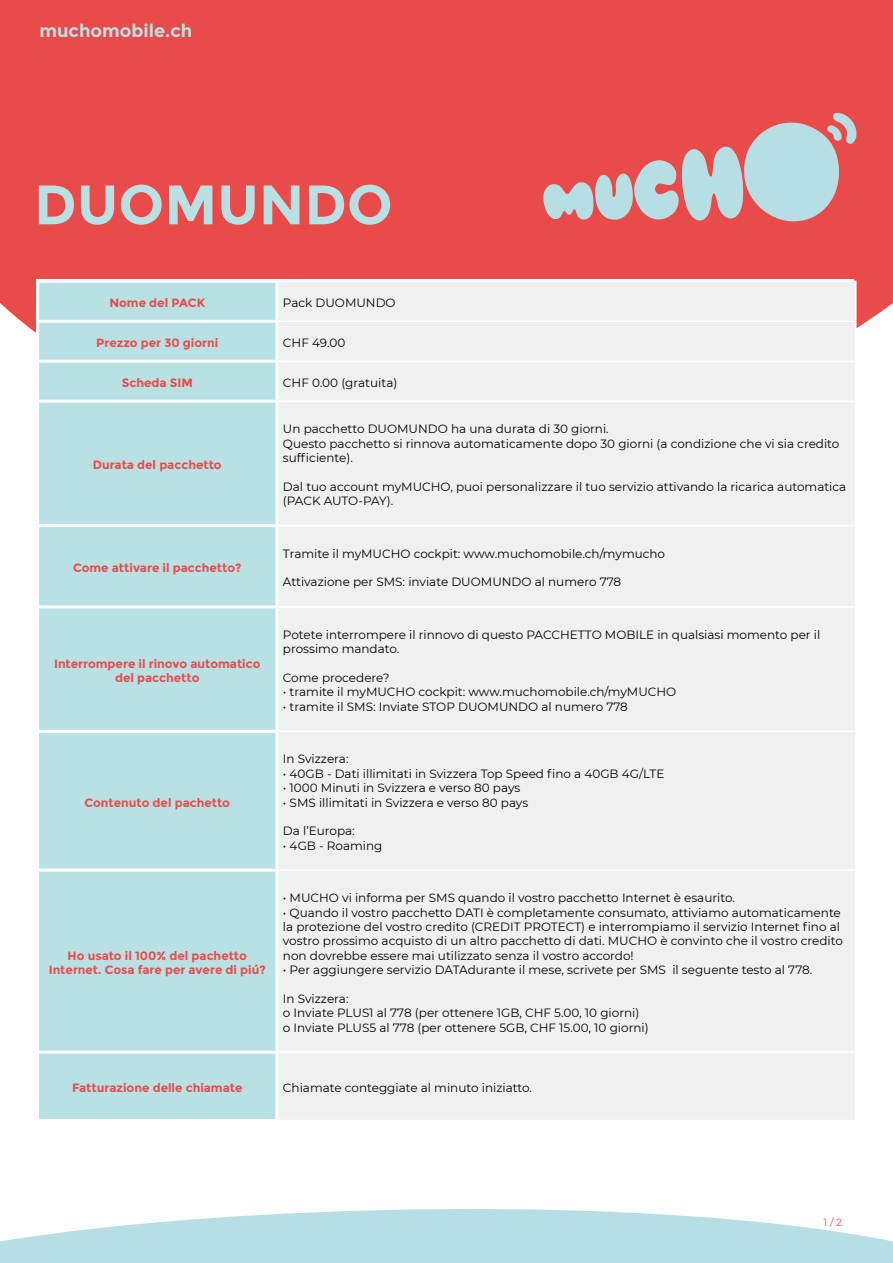
<style>
.page{position:relative;width:893px;height:1263px;background:#fff}
.page>*{position:absolute;margin:0;border:0;box-sizing:border-box;transform-origin:0 0}
.t1{font:700 55.5px "Montserrat";color:#b9e0e3}
.t2{font:700 18px "Montserrat";color:#b9e0e3}
.t3{font:12px/14.4px "Montserrat";color:#000}
.t4{font:700 12px/14.4px "Montserrat";color:#e94b4b;text-align:center}
.t5{font:10.5px "Montserrat";color:#e94b4b}
</style>
<div class="page">
<div style="left:0;top:0;width:893px;height:333px;background:#e94b4b"></div>
<div style="left:36px;top:280px;width:818px;height:929px;background:#fff"></div>
<div style="left:39px;top:283px;width:236px;height:322px;background:#b9e0e3"></div>
<div style="left:279px;top:282px;width:576px;height:838px;background:#f0f0f0"></div>
<div style="left:39px;top:608px;width:236px;height:511px;background:#b9e0e3"></div>
<hr style="left:36px;top:320px;width:242px;height:3px;background:#fff">
<hr style="left:36px;top:360px;width:242px;height:3px;background:#fff">
<hr style="left:36px;top:400px;width:242px;height:3px;background:#fff">
<hr style="left:36px;top:524px;width:242px;height:3px;background:#fff">
<hr style="left:36px;top:730px;width:242px;height:3px;background:#fff">
<hr style="left:36px;top:869px;width:242px;height:3px;background:#fff">
<hr style="left:36px;top:1051px;width:242px;height:3px;background:#fff">
<hr style="left:278px;top:281px;width:578px;height:1px;background:#fff">
<hr style="left:855px;top:282px;width:1px;height:38px;background:#fff">
<hr style="left:278px;top:320px;width:578px;height:2px;background:#fff">
<hr style="left:855px;top:322px;width:1px;height:38px;background:#fff">
<hr style="left:278px;top:360px;width:578px;height:2px;background:#fff">
<hr style="left:278px;top:400px;width:578px;height:2px;background:#fff">
<hr style="left:278px;top:525px;width:578px;height:1px;background:#fff">
<hr style="left:278px;top:606px;width:578px;height:2px;background:#fff">
<hr style="left:278px;top:730px;width:578px;height:2px;background:#fff">
<hr style="left:278px;top:869px;width:578px;height:2px;background:#fff">
<hr style="left:278px;top:1051px;width:578px;height:2px;background:#fff">
<svg style="left:543px;top:112px;width:314px;height:109px;background:#d18f91"></svg>
<svg style="left:0;top:1209px;width:893px;height:54px;fill:#b7dfe3"></svg>
<h2 class="t2" style="left:39px;top:20px;width:155px">muchomobile.ch</h2>
<h1 class="t1" style="left:34px;top:172px;width:360px">DUOMUNDO</h1>
<p class="t4" style="left:109px;top:296px;width:97px">Nome del PACK</p>
<p class="t3" style="left:283px;top:295px;width:114px">Pack DUOMUNDO</p>
<p class="t4" style="left:96px;top:336px;width:124px">Prezzo per 30 giorni</p>
<p class="t3" style="left:283px;top:335px;width:64px">CHF 49.00</p>
<p class="t4" style="left:122px;top:376px;width:73px">Scheda SIM</p>
<p class="t3" style="left:283px;top:375px;width:116px">CHF 0.00 (gratuita)</p>
<p class="t4" style="left:93px;top:458px;width:130px">Durata del pacchetto</p>
<p class="t4" style="left:73px;top:561px;width:170px">Come attivare il pacchetto?</p>
<p class="t4" style="left:54px;top:656px;width:208px">Interrompere il rinovo automatico del pacchetto</p>
<p class="t4" style="left:85px;top:795px;width:147px">Contenuto del pachetto</p>
<p class="t4" style="left:49px;top:948px;width:218px">Ho usato il 100% del pachetto<br>Internet. Cosa fare per avere di piú?</p>
<p class="t3" style="left:283px;top:421px;width:558px">Un pacchetto DUOMUNDO ha una durata di 30 giorni.<br>Questo pacchetto si rinnova automaticamente dopo 30 giorni (a condizione che vi sia credito sufficiente).</p>
<p class="t3" style="left:283px;top:479px;width:565px">Dal tuo account myMUCHO, puoi personalizzare il tuo servizio attivando la ricarica automatica (PACK AUTO-PAY).</p>
<p class="t3" style="left:283px;top:546px;width:384px">Tramite il myMUCHO cockpit: www.muchomobile.ch/mymucho</p>
<p class="t3" style="left:283px;top:575px;width:340px">Attivazione per SMS: inviate DUOMUNDO al numero 778</p>
<p class="t3" style="left:283px;top:627px;width:539px">Potete interrompere il rinnovo di questo PACCHETTO MOBILE in qualsiasi momento per il prossimo mandato.</p>
<p class="t3" style="left:283px;top:670px;width:108px">Come procedere?</p>
<p class="t3" style="left:283px;top:685px;width:395px">• tramite il myMUCHO cockpit: www.muchomobile.ch/myMUCHO</p>
<p class="t3" style="left:283px;top:699px;width:346px">• tramite il SMS: Inviate STOP DUOMUNDO al numero 778</p>
<p class="t3" style="left:283px;top:751px;width:67px">In Svizzera:</p>
<p class="t3" style="left:283px;top:766px;width:383px">• 40GB - Dati illimitati in Svizzera Top Speed fino a 40GB 4G/LTE</p>
<p class="t3" style="left:283px;top:780px;width:239px">• 1000 Minuti in Svizzera e verso 80 pays</p>
<p class="t3" style="left:283px;top:795px;width:247px">• SMS illimitati in Svizzera e verso 80 pays</p>
<p class="t3" style="left:283px;top:823px;width:73px">Da l’Europa:</p>
<p class="t3" style="left:283px;top:838px;width:101px">• 4GB - Roaming</p>
<p class="t3" style="left:283px;top:890px;width:453px">• MUCHO vi informa per SMS quando il vostro pacchetto Internet è esaurito.</p>
<p class="t3" style="left:283px;top:905px;width:561px">• Quando il vostro pacchetto DATI è completamente consumato, attiviamo automaticamente la protezione del vostro credito (CREDIT PROTECT) e interrompiamo il servizio Internet fino al vostro prossimo acquisto di un altro pacchetto di dati. MUCHO è convinto che il vostro credito non dovrebbe essere mai utilizzato senza il vostro accordo!</p>
<p class="t3" style="left:283px;top:962px;width:531px">• Per aggiungere servizio DATAdurante il mese, scrivete per SMS il seguente testo al 778.</p>
<p class="t3" style="left:283px;top:991px;width:367px">In Svizzera:<br>o Inviate PLUS1 al 778 (per ottenere 1GB, CHF 5.00, 10 giorni) o Inviate PLUS5 al 778 (per ottenere 5GB, CHF 15.00, 10 giorni)</p>
<p class="t4" style="left:72px;top:1081px;width:172px">Fatturazione delle chiamate</p>
<p class="t3" style="left:283px;top:1080px;width:251px">Chiamate conteggiate al minuto iniziatto.</p>
<p class="t5" style="left:824px;top:1215px;width:20px">1 /2</p>
</div>
